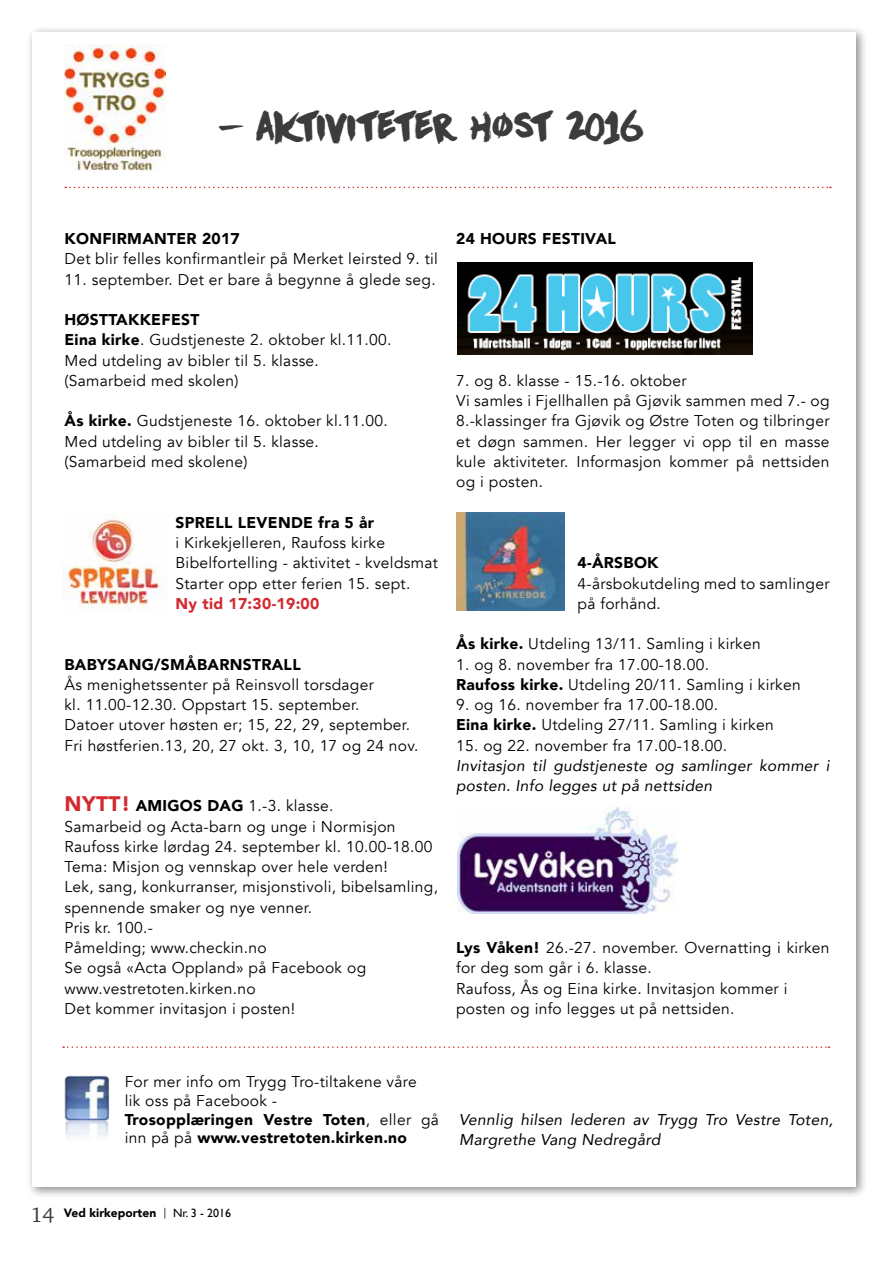
<style>
.page{position:relative;width:893px;height:1263px;background:#fff}
.page>*{position:absolute;margin:0;border:0;box-sizing:border-box;transform-origin:0 0}
.t1{font:37.5px "DK Downward Fall";letter-spacing:-.085em;color:#3c3c3b}
.t2{font:15.6px/20.2px "Avenir";letter-spacing:.02em;color:#000}
.t3{font:italic 15.6px/20.2px "Avenir";letter-spacing:.02em;color:#000}
.t4{font:900 15.6px "Avenir";letter-spacing:.02em;color:#000}
.t5{font:900 15.6px "Avenir";letter-spacing:.02em;color:#d12a2f}
.t6{font:900 12px "Avenir";color:#000}
.s1{font-weight:900}
.s2{font-weight:900;font-size:21px;color:#d12a2f}
.s3{font-family:"Charter";font-weight:400;font-size:21px;color:#3c3c3b}
.s4{font-family:"Asap";font-weight:400}
.s5{font-family:"Gill Sans";font-weight:400}
</style>
<div class="page">
<div style="left:25px;top:26px;width:842px;height:1172px;background:#000;opacity:.46"></div>
<div style="left:32px;top:32px;width:823px;height:1154px;background:#fff"></div>
<img style="left:64px;top:44px;width:101px;height:126px">
<svg style="left:65px;top:187px;width:766px;height:1px"></svg>
<img style="left:62px;top:514px;width:104px;height:97px">
<img style="left:457px;top:263px;width:296px;height:91px">
<img style="left:64px;top:1075px;width:46px;height:62px">
<svg style="left:63px;top:1046px;width:766px;height:2px"></svg>
<img style="left:457px;top:808px;width:220px;height:106px">
<img style="left:456px;top:512px;width:109px;height:99px">
<h1 class="t1" style="left:218px;top:100px;width:428px">- AKTIVITETER HØST 2016</h1>
<p class="t4" style="left:64px;top:225px;width:177px">KONFIRMANTER 2017</p>
<p class="t2" style="left:64px;top:249px;width:375px">Det blir felles konfirmantleir på Merket leirsted 9. til</p>
<p class="t2" style="left:64px;top:269px;width:373px">11. september. Det er bare å begynne å glede seg.</p>
<p class="t2" style="left:64px;top:310px;width:328px"><span class="s1">HØSTTAKKEFEST<br>Eina kirke</span>. Gudstjeneste 2. oktober kl.11.00.<br>Med utdeling av bibler til 5. klasse. (Samarbeid med skolen)</p>
<p class="t2" style="left:64px;top:411px;width:325px"><span class="s1">Ås kirke.</span> Gudstjeneste 16. oktober kl.11.00.<br>Med utdeling av bibler til 5. klasse. (Samarbeid med skolene)</p>
<p class="t4" style="left:175px;top:509px;width:200px">SPRELL LEVENDE fra 5 år</p>
<p class="t2" style="left:175px;top:533px;width:264px">i Kirkekjelleren, Raufoss kirke<br>Bibelfortelling - aktivitet - kveldsmat<br>Starter opp etter ferien 15. sept.</p>
<p class="t5" style="left:175px;top:590px;width:145px">Ny tid 17:30-19:00</p>
<p class="t4" style="left:64px;top:651px;width:238px">BABYSANG/SMÅBARNSTRALL</p>
<p class="t2" style="left:64px;top:674px;width:356px">Ås menighetssenter på Reinsvoll torsdager<br>kl. 11.00-12.30. Oppstart 15. september.<br>Datoer utover høsten er; 15, 22, 29, september.<br>Fri høstferien.13, 20, 27 okt. 3, 10, 17 og 24 nov.</p>
<p class="t2" style="left:64px;top:796px;width:375px"><span class="s2">NYTT!</span> <span class="s1">AMIGOS DAG</span> 1.-3. klasse.<br>Samarbeid og Acta-barn og unge i Normisjon Raufoss kirke lørdag 24. september kl. 10.00-18.00<br>Tema: Misjon og vennskap over hele verden!<br>Lek, sang, konkurranser, misjonstivoli, bibelsamling, spennende smaker og nye venner.<br>Pris kr. 100.-<br>Påmelding; www.checkin.no<br>Se også «Acta Oppland» på Facebook og www.vestretoten.kirken.no<br>Det kommer invitasjon i posten!</p>
<p class="t4" style="left:456px;top:225px;width:161px">24 HOURS FESTIVAL</p>
<p class="t2" style="left:456px;top:371px;width:375px">7. og 8. klasse - 15.-16. oktober<br>Vi samles i Fjellhallen på Gjøvik sammen med 7.- og 8.-klassinger fra Gjøvik og Østre Toten og tilbringer et døgn sammen. Her legger vi opp til en masse kule aktiviteter. Informasjon kommer på nettsiden og i posten.</p>
<p class="t4" style="left:577px;top:549px;width:83px">4-ÅRSBOK</p>
<p class="t2" style="left:577px;top:573px;width:254px">4-årsbokutdeling med to samlinger på forhånd.</p>
<p class="t2" style="left:456px;top:634px;width:306px"><span class="s1">Ås kirke.</span> Utdeling 13/11. Samling i kirken</p>
<p class="t2" style="left:456px;top:654px;width:346px">1. og 8. november fra 17.00-18.00.<br><span class="s1">Raufoss kirke.</span> Utdeling 20/11. Samling i kirken</p>
<p class="t2" style="left:456px;top:695px;width:319px">9. og 16. november fra 17.00-18.00.<br><span class="s1">Eina kirke.</span> Utdeling 27/11. Samling i kirken</p>
<p class="t2" style="left:456px;top:735px;width:273px">15. og 22. november fra 17.00-18.00.</p>
<p class="t3" style="left:456px;top:755px;width:375px">Invitasjon til gudstjeneste og samlinger kommer i posten. Info legges ut på nettsiden</p>
<p class="t2" style="left:456px;top:938px;width:375px"><span class="s1">Lys Våken!</span> 26.-27. november. Overnatting i kirken for deg som går i 6. klasse.<br>Raufoss, Ås og Eina kirke. Invitasjon kommer i posten og info legges ut på nettsiden.</p>
<p class="t2" style="left:125px;top:1073px;width:316px;line-height:18.8px">For mer info om Trygg Tro-tiltakene våre<br>lik oss på Facebook -<br><span class="s1">Trosopplæringen Vestre Toten</span>, eller gå inn på på <span class="s1">www.vestretoten.kirken.no</span></p>
<p class="t3" style="left:459px;top:1109px;width:375px">Vennlig hilsen lederen av Trygg Tro Vestre Toten,<br>Margrethe Vang Nedregård</p>
<p class="t6" style="left:31px;top:1202px;width:202px"><span class="s3">14</span> Ved kirkeporten <span class="s4">|</span> <span class="s5">Nr. 3 - 2016</span></p>
</div>
